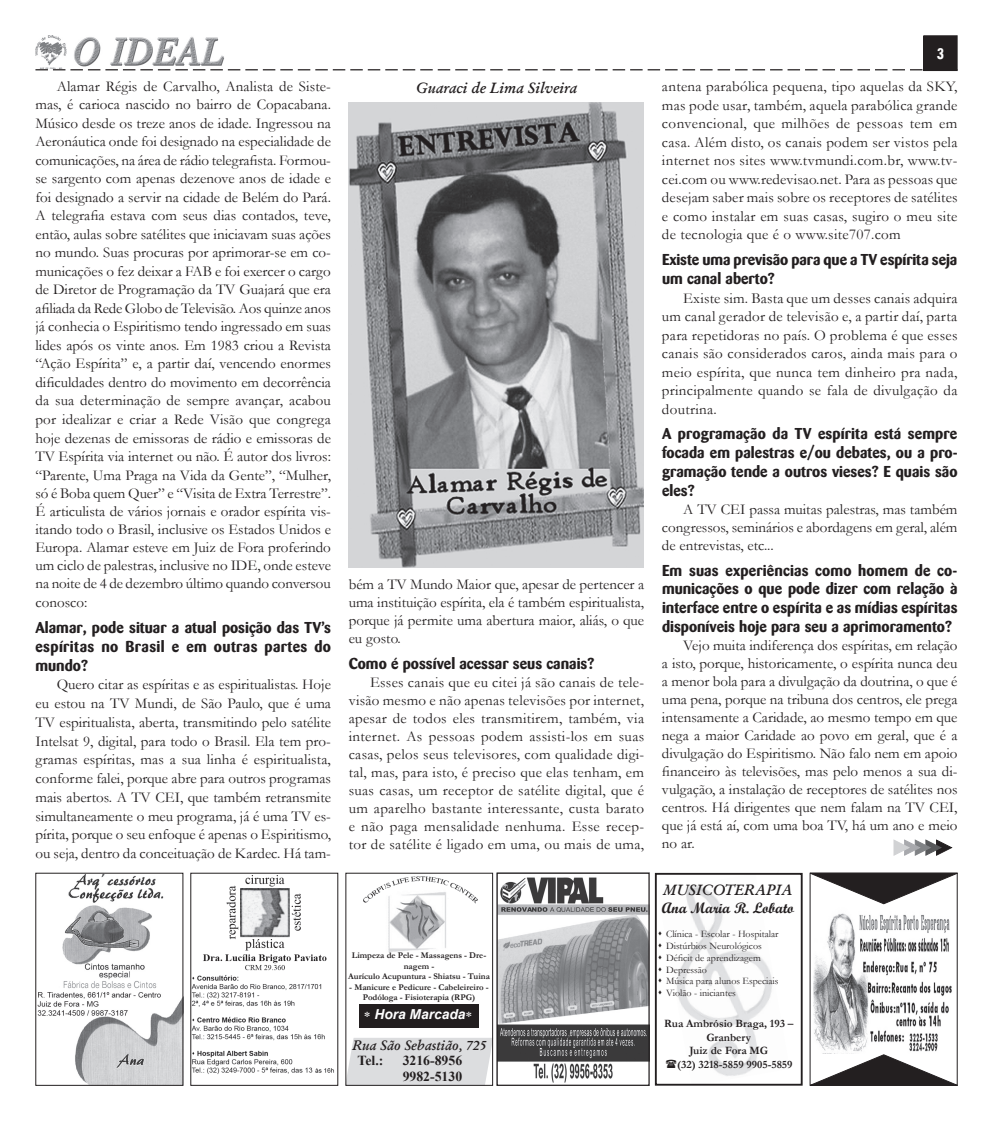
<style>
.page{position:relative;width:993px;height:1124px;background:#fff}
.page>*{position:absolute;margin:0;border:0;box-sizing:border-box;transform-origin:0 0}
.t1{font:700 condensed 17.5px "Tw Cen";color:#fff}
.t2{font:700 15.62px/18.8px "Barmeno";color:#231f20;text-align:justify}
.t3{font:15px/18.4px "Garamond";color:#231f20;text-align:justify}
.t4{font:italic 600 15px "Garamond";color:#231f20}
.t5{font:15px "Script MT Bold";color:#231f20}
.t6{font:700 13.75px/16.5px "Times New Roman";color:#231f20}
.t7{font:italic 600 13.75px "Garamond";color:#231f20}
.t8{font:italic 700 13.75px "Arial";color:#fff}
.t9{font:700 11.25px "Garamond";color:#231f20}
.t10{font:10px "Garamond";color:#231f20}
.t11{font:700 8.75px/10.5px "Garamond";color:#231f20;text-align:center}
</style>
<div class="page">
<div style="left:923px;top:36px;width:33px;height:34px;background:#231f20"></div>
<div style="left:923px;top:35px;width:34px;height:36px;border:1px solid #231f20"></div>
<img style="left:35px;top:35px;width:32px;height:33px">
<svg style="left:35px;top:69px;width:922px;height:1px"></svg>
<img style="left:74px;top:37px;width:150px;height:30px">
<img style="left:676px;top:884px;width:96px;height:192px">
<img style="left:192px;top:875px;width:142px;height:199px">
<img style="left:37px;top:874px;width:144px;height:209px">
<div style="left:654px;top:872px;width:148px;height:213px;border:2px solid #231f20"></div>
<img style="left:363px;top:876px;width:114px;height:26px">
<div style="left:360px;top:1003px;width:119px;height:24px;background:#231f20"></div>
<div style="left:347px;top:1038px;width:144px;height:45px;background:#dcdddf"></div>
<img style="left:384px;top:889px;width:64px;height:63px">
<img style="left:813px;top:913px;width:139px;height:139px">
<svg style="left:809px;top:872px;width:149px;height:32px"></svg>
<svg style="left:809px;top:1053px;width:149px;height:32px"></svg>
<img style="left:498px;top:877px;width:149px;height:206px">
<div style="left:496px;top:872px;width:153px;height:213px;border:1px solid #231f20"></div>
<img style="left:348px;top:103px;width:295px;height:464px">
<svg style="left:893px;top:839px;width:58px;height:17px"></svg>
<p class="t3" style="left:35px;top:77px;width:297px;text-indent:21px">Alamar Régis de Carvalho, Analista de Siste&shy;mas, é carioca nascido no bairro de Copacabana.<br>Músico desde os treze anos de idade. Ingressou na Aeronáutica onde foi designado na especialidade de comunicações, na área de rádio telegrafista. Formou&shy;se sargento com apenas dezenove anos de idade e foi designado a servir na cidade de Belém do Pará.<br>A telegrafia estava com seus dias contados, teve, então, aulas sobre satélites que iniciavam suas ações no mundo. Suas procuras por aprimorar-se em co&shy;municações o fez deixar a FAB e foi exercer o cargo de Diretor de Programação da TV Guajará que era afiliada da Rede Globo de Televisão. Aos quinze anos já conhecia o Espiritismo tendo ingressado em suas lides após os vinte anos. Em 1983 criou a Revista “Ação Espírita” e, a partir daí, vencendo enormes dificuldades dentro do movimento em decorrência da sua determinação de sempre avançar, acabou por idealizar e criar a Rede Visão que congrega hoje dezenas de emissoras de rádio e emissoras de TV Espírita via internet ou não. É autor dos livros: “Parente, Uma Praga na Vida da Gente”, “Mulher, só é Boba quem Quer” e “Visita de Extra Terrestre”.<br>É articulista de vários jornais e orador espírita vis&shy;itando todo o Brasil, inclusive os Estados Unidos e Europa. Alamar esteve em Juiz de Fora proferindo um ciclo de palestras, inclusive no IDE, onde esteve na noite de 4 de dezembro último quando conversou</p>
<p class="t3" style="left:35px;top:592px;width:53px">conosco:</p>
<p class="t2" style="left:35px;top:618px;width:297px">Alamar, pode situar a atual posição das TV’s espíritas no Brasil e em outras partes do mundo?</p>
<p class="t3" style="left:35px;top:674px;width:297px;line-height:18.8px;text-indent:21px">Quero citar as espíritas e as espiritualistas. Hoje eu estou na TV Mundi, de São Paulo, que é uma TV espiritualista, aberta, transmitindo pelo satélite Intelsat 9, digital, para todo o Brasil. Ela tem pro&shy;gramas espíritas, mas a sua linha é espiritualista, conforme falei, porque abre para outros programas mais abertos. A TV CEI, que também retransmite simultaneamente o meu programa, já é uma TV es&shy;pírita, porque o seu enfoque é apenas o Espiritismo, ou seja, dentro da conceituação de Kardec. Há tam-</p>
<p class="t1" style="left:936px;top:43px;width:9px">3</p>
<p class="t4" style="left:415px;top:78px;width:163px">Guaraci de Lima Silveira</p>
<p class="t3" style="left:661px;top:77px;width:297px">antena parabólica pequena, tipo aquelas da SKY, mas pode usar, também, aquela parabólica grande convencional, que milhões de pessoas tem em casa. Além disto, os canais podem ser vistos pela internet nos sites www.tvmundi.com.br, www.tv&shy;cei.com ou www.redevisao.net. Para as pessoas que desejam saber mais sobre os receptores de satélites e como instalar em suas casas, sugiro o meu site de tecnologia que é o www.site707.com</p>
<p class="t2" style="left:661px;top:250px;width:297px">Existe uma previsão para que a TV espírita seja um canal aberto?</p>
<p class="t3" style="left:661px;top:288px;width:297px;text-indent:21px">Existe sim. Basta que um desses canais adquira um canal gerador de televisão e, a partir daí, parta para repetidoras no país. O problema é que esses canais são considerados caros, ainda mais para o meio espírita, que nunca tem dinheiro pra nada, principalmente quando se fala de divulgação da doutrina.</p>
<p class="t2" style="left:661px;top:424px;width:297px">A programação da TV espírita está sempre focada em palestras e/ou debates, ou a pro&shy;gramação tende a outros vieses? E quais são eles?</p>
<p class="t3" style="left:661px;top:499px;width:297px;line-height:18px;text-indent:21px">A TV CEI passa muitas palestras, mas também congressos, seminários e abordagens em geral, além de entrevistas, etc...</p>
<p class="t2" style="left:661px;top:560px;width:297px">Em suas experiências como homem de co&shy;municações o que pode dizer com relação à interface entre o espírita e as mídias espíritas disponíveis hoje para seu a aprimoramento?</p>
<p class="t3" style="left:661px;top:635px;width:297px;line-height:18px;text-indent:21px">Vejo muita indiferença dos espíritas, em relação a isto, porque, historicamente, o espírita nunca deu a menor bola para a divulgação da doutrina, o que é uma pena, porque na tribuna dos centros, ele prega intensamente a Caridade, ao mesmo tempo em que nega a maior Caridade ao povo em geral, que é a divulgação do Espiritismo. Não falo nem em apoio financeiro às televisões, mas pelo menos a sua di&shy;vulgação, a instalação de receptores de satélites nos centros. Há dirigentes que nem falam na TV CEI, que já está aí, com uma boa TV, há um ano e meio no ar.</p>
<p class="t3" style="left:348px;top:574px;width:297px;line-height:18px">bém a TV Mundo Maior que, apesar de pertencer a uma instituição espírita, ela é também espiritualista, porque já permite uma abertura maior, aliás, o que eu gosto.</p>
<p class="t2" style="left:348px;top:653px;width:247px">Como é possível acessar seus canais?</p>
<p class="t3" style="left:348px;top:672px;width:297px;line-height:18px;text-indent:21px">Esses canais que eu citei já são canais de tele&shy;visão mesmo e não apenas televisões por internet, apesar de todos eles transmitirem, também, via internet. As pessoas podem assisti-los em suas casas, pelos seus televisores, com qualidade digi&shy;tal, mas, para isto, é preciso que elas tenham, em suas casas, um receptor de satélite digital, que é um aparelho bastante interessante, custa barato e não paga mensalidade nenhuma. Esse recep&shy;tor de satélite é ligado em uma, ou mais de uma,</p>
<p class="t11" style="left:348px;top:950px;width:143px">Limpeza de Pele - Massagens - Dre&shy;nagem -<br>Aurículo Acupuntura - Shiatsu - Tuina</p>
<p class="t11" style="left:349px;top:981px;width:141px">- Manicure e Pedicure - Cabeleireiro -<br>Podóloga - Fisioterapia (RPG)</p>
<p class="t7" style="left:352px;top:1035px;width:136px">Rua São Sebastião, 725</p>
<p class="t8" style="left:363px;top:1004px;width:110px">∗ Hora Marcada∗</p>
<p class="t6" style="left:357px;top:1051px;width:27px">Tel.:</p>
<p class="t6" style="left:402px;top:1051px;width:61px">3216-8956<br>9982-5130</p>
<p class="t4" style="left:663px;top:879px;width:130px">Musicoterapia</p>
<p class="t5" style="left:661px;top:898px;width:134px">Ana Maria R. Lobato</p>
<p class="t10" style="left:657px;top:927px;width:122px">▲ Clínica - Escolar - Hospitalar</p>
<p class="t10" style="left:657px;top:939px;width:105px">▲ Distúrbios Neurológicos</p>
<p class="t10" style="left:657px;top:950px;width:104px">▲ Déficit de aprendizagem</p>
<p class="t10" style="left:657px;top:962px;width:51px">▲ Depressão</p>
<p class="t10" style="left:657px;top:974px;width:122px">▲ Música para alunos Especiais</p>
<p class="t10" style="left:657px;top:986px;width:79px">▲ Violão - iniciantes</p>
<p class="t9" style="left:664px;top:1016px;width:131px">Rua Ambrósio Braga, 193 –</p>
<p class="t9" style="left:706px;top:1029px;width:46px">Granbery</p>
<p class="t9" style="left:689px;top:1043px;width:80px">Juiz de Fora MG</p>
<p class="t9" style="left:677px;top:1056px;width:117px">(32) 3218-5859 9905-5859</p>
</div>
